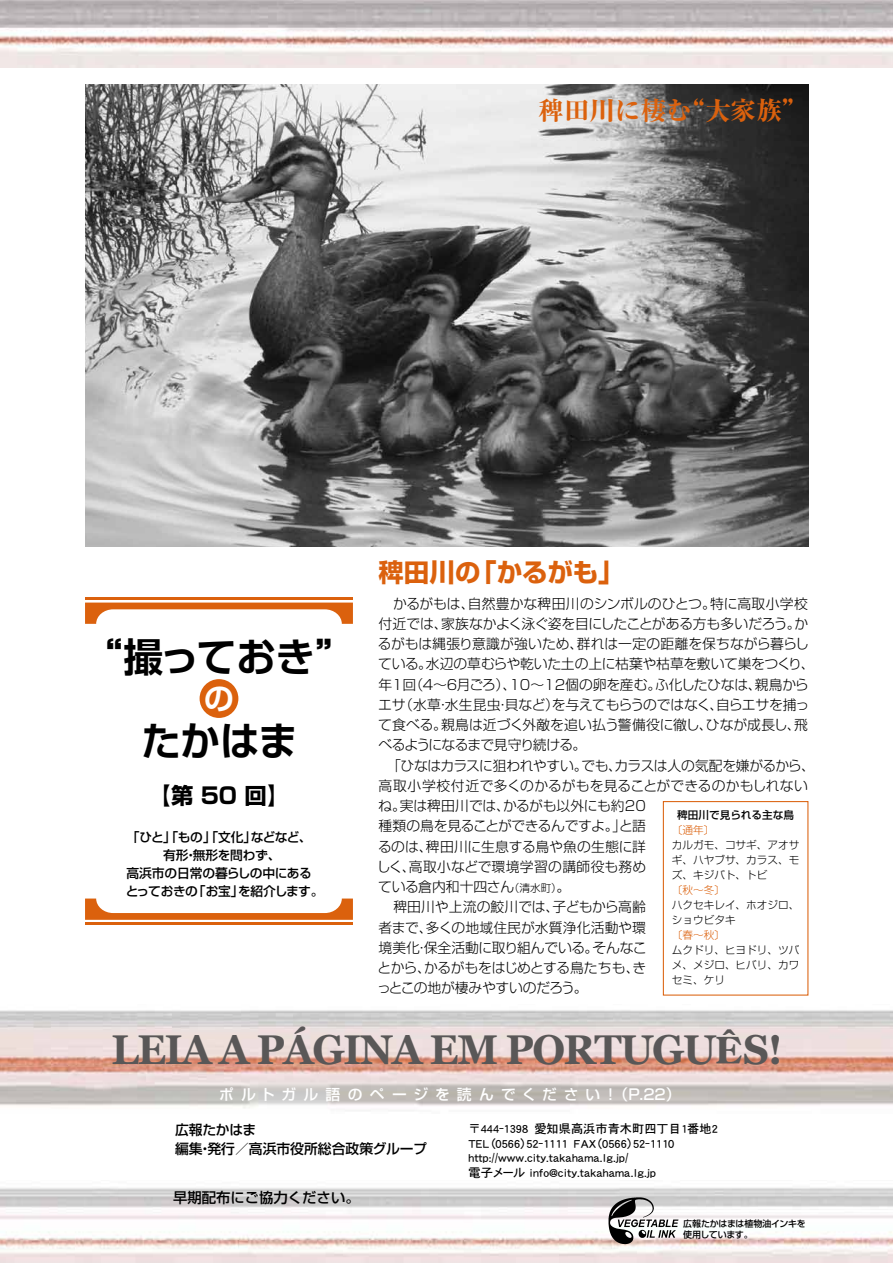
<style>
.page{position:relative;width:893px;height:1263px;background:#fff}
.page>*{position:absolute;margin:0;border:0;box-sizing:border-box;transform-origin:0 0}
.t1{font:700 41.25px "Georgia";letter-spacing:-.035em;color:#595757}
.t2{font:39.75px/83.1px "Shin Go Pro De Bold 90 pv RKSJ H";letter-spacing:-.015em;color:#000;text-align:center}
.t3{font:30.15px "Shin Go Pro De Bold 90 pv RKSJ H";color:#fff}
.t4{font:25.5px "Ryumin Pro Heavy 90 pv RKSJ H";color:#db610d}
.t5{font:25.5px "Shin Go Pro Bold 90 pv RKSJ H";color:#db610d}
.t6{font:22.35px "Shin Go Pro Bold 90 pv RKSJ H";color:#000}
.t7{font:14.85px "Shin Go Pro Medium 90 pv RKSJ H";letter-spacing:.47em;color:#fff}
.t8{font:14.4px "Shin Go Pro Medium 90 pv RKSJ H";color:#000}
.t9{font:13.8px/20.2px "Shin Go Pro Light 90 pv RKSJ H";letter-spacing:-.015em;color:#000}
.t10{font:13.8px "Shin Go Pro Light 90 pv RKSJ H";letter-spacing:.01em;color:#000}
.t11{font:13.8px/19.5px "Shin Go Pro Medium 90 pv RKSJ H";color:#000}
.t12{font:13.8px "Shin Go Pro Light 90 pv RKSJ H";letter-spacing:.02em;color:#000}
.t13{font:12.75px "Shin Go Pro Medium 90 pv RKSJ H";letter-spacing:-.03em;color:#000}
.t14{font:12.75px "Shin Go Pro Medium 90 pv RKSJ H";letter-spacing:-.06em;color:#000}
.t15{font:12.15px/14.7px "DFHS Gothic Std W5 90 pv RKSJ H";color:#000}
.t16{font:10.65px/15px "Shin Go Pro Light 90 pv RKSJ H";color:#000;text-align:justify}
.t17{font:10.65px "Shin Go Pro Light 90 pv RKSJ H";color:#db610d}
.t18{font:10.65px "Shin Go Pro Medium 90 pv RKSJ H";color:#000}
.t19{font:9px/10.8px "Shin Go Pro Medium 90 pv RKSJ H";letter-spacing:-.03em;color:#000}
.s1{font-size:10.65px}
.s2{font-family:"DF Mincho Std W14 90 pv RKSJ H";font-weight:400}
</style>
<div class="page">
<img style="left:0;top:1187px;width:893px;height:76px">
<img style="left:0;top:1010px;width:893px;height:99px">
<img style="left:0;top:0;width:893px;height:68px">
<div style="left:663px;top:801px;width:145px;height:194px;border:1px solid #db610d"></div>
<img style="left:85px;top:85px;width:723px;height:462px">
<svg style="left:608px;top:1197px;width:70px;height:47px"></svg>
<div style="left:200px;top:679px;width:38px;height:39px;background:#db610d;border-radius:50%"></div>
<svg style="left:85px;top:603px;width:268px;height:21px"></svg>
<hr style="left:85px;top:597px;width:268px;height:3px;background:#db610d">
<svg style="left:85px;top:898px;width:268px;height:22px"></svg>
<hr style="left:85px;top:923px;width:268px;height:2px;background:#db610d">
<h3 class="t4" style="left:539px;top:91px;width:270px">稗田川に棲む“大家族”</h3>
<h2 class="t2" style="left:83px;top:611px;width:274px">“撮っておき”たかはま</h2>
<h3 class="t3" style="left:204px;top:674px;width:32px">の</h3>
<h3 class="t6" style="left:148px;top:777px;width:143px">【第 50 回】</h3>
<p class="t14" style="left:127px;top:826px;width:186px">「ひと」「もの」「文化」などなど、</p>
<p class="t13" style="left:163px;top:844px;width:119px">有形・無形を問わず、</p>
<p class="t13" style="left:126px;top:862px;width:187px">高浜市の日常の暮らしの中にある</p>
<p class="t13" style="left:126px;top:880px;width:199px">とっておきの「お宝」を紹介します。</p>
<h3 class="t5" style="left:378px;top:552px;width:247px">稗田川の「かるがも」</h3>
<p class="t9" style="left:378px;top:592px;width:438px;text-indent:15px">かるがもは、自然豊かな稗田川のシンボルのひとつ。特に高取小学校付近では、家族なかよく泳ぐ姿を目にしたことがある方も多いだろう。かるがもは縄張り意識が強いため、群れは一定の距離を保ちながら暮らしている。水辺の草むらや乾いた土の上に枯葉や枯草を敷いて巣をつくり、年１回（４～６月ごろ）、10～12個の卵を産む。ふ化したひなは、親鳥からエサ（水草・水生昆虫・貝など）を与えてもらうのではなく、自らエサを捕って食べる。親鳥は近づく外敵を追い払う警備役に徹し、ひなが成長し、飛べるようになるまで見守り続ける。</p>
<p class="t9" style="left:387px;top:753px;width:429px">「ひなはカラスに狙われやすい。でも、カラスは人の気配を嫌がるから、</p>
<p class="t10" style="left:379px;top:774px;width:431px">高取小学校付近で多くのかるがもを見ることができるのかもしれない</p>
<p class="t9" style="left:378px;top:794px;width:269px">ね。実は稗田川では、かるがも以外にも約20</p>
<p class="t9" style="left:378px;top:814px;width:269px">種類の鳥を見ることができるんですよ。」と語</p>
<p class="t9" style="left:378px;top:834px;width:269px">るのは、稗田川に生息する鳥や魚の生態に詳</p>
<p class="t12" style="left:377px;top:855px;width:271px">しく、高取小などで環境学習の講師役も務め</p>
<p class="t9" style="left:378px;top:875px;width:194px">ている倉内和十四さん<span class="s1">（清水町）</span>。</p>
<p class="t9" style="left:393px;top:895px;width:254px">稗田川や上流の鮫川では、子どもから高齢</p>
<p class="t10" style="left:378px;top:916px;width:269px">者まで、多くの地域住民が水質浄化活動や環</p>
<p class="t9" style="left:378px;top:936px;width:270px">境美化・保全活動に取り組んでいる。そんなこ</p>
<p class="t9" style="left:378px;top:956px;width:270px">とから、かるがもをはじめとする鳥たちも、き</p>
<p class="t9" style="left:377px;top:976px;width:212px">っとこの地が棲みやすいのだろう。</p>
<p class="t18" style="left:677px;top:807px;width:118px">稗田川で見られる主な鳥</p>
<p class="t17" style="left:672px;top:822px;width:44px">〔通年〕</p>
<p class="t16" style="left:672px;top:837px;width:129px">カルガモ、コサギ、アオサギ、ハヤブサ、カラス、モズ、キジバト、トビ</p>
<p class="t17" style="left:672px;top:882px;width:55px">〔秋～冬〕</p>
<p class="t16" style="left:672px;top:897px;width:129px">ハクセキレイ、ホオジロ、ショウビタキ</p>
<p class="t17" style="left:672px;top:927px;width:55px">〔春～秋〕</p>
<p class="t16" style="left:672px;top:942px;width:129px">ムクドリ、ヒヨドリ、ツバメ、メジロ、ヒバリ、カワセミ、ケリ</p>
<h1 class="t1" style="left:111px;top:1023px;width:673px">LEIA A PÁGINA EM PORTUGU<span class="s2">Ê</span>S!</h1>
<p class="t7" style="left:219px;top:1082px;width:463px">ポルトガル語のページを読んでください!（P.22）</p>
<p class="t11" style="left:175px;top:1118px;width:253px">広報たかはま<br>編集・発行／高浜市役所総合政策グループ</p>
<p class="t15" style="left:468px;top:1121px;width:251px">〒444－1398　愛知県高浜市青木町四丁目1番地2<br>TEL（0566）52－1111　FAX（0566）52－1110 http://www.city.takahama.lg.jp/<br>電子メール info@city.takahama.lg.jp</p>
<p class="t8" style="left:173px;top:1186px;width:188px">早期配布にご協力ください。</p>
<p class="t19" style="left:683px;top:1217px;width:124px">広報たかはまは植物油インキを使用しています。</p>
</div>
